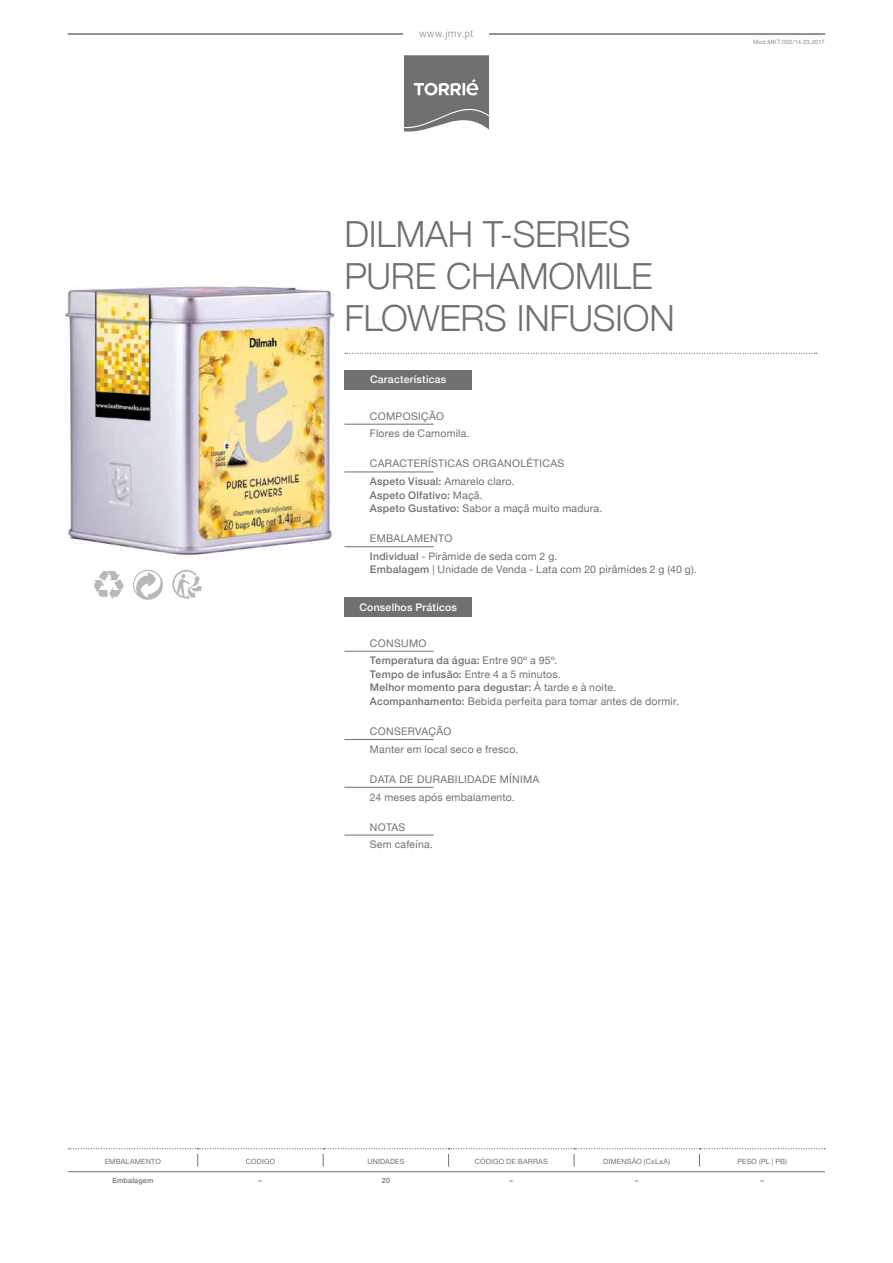
<style>
.page{position:relative;width:893px;height:1263px;background:#fff}
.page>*{position:absolute;margin:0;border:0;box-sizing:border-box;transform-origin:0 0}
.t1{font:300 36px/42px "Helvetica Neue";letter-spacing:-.01em;color:#71706e}
.t2{font:10.5px/17.7px "Helvetica Neue";letter-spacing:.03em;color:#71706e}
.t3{font:500 10.5px/13.5px "Helvetica Neue";letter-spacing:.02em;color:#71706e}
.t4{font:500 10.5px "Helvetica Neue";letter-spacing:.02em;color:#fff}
.t5{font:10.5px "Leitura Sans Grot 1";color:#71706e}
.t6{font:7.2px "Helvetica Neue";letter-spacing:.025em;color:#71706e}
.t7{font:500 7.2px "Helvetica Neue";letter-spacing:.025em;color:#71706e}
.t8{font:6px "Helvetica Neue";letter-spacing:.025em;color:#8d8a89}
.s1{font-weight:500}
.s2{font-weight:400}
</style>
<div class="page">
<img style="left:62px;top:286px;width:273px;height:284px">
<svg style="left:345px;top:353px;width:472px;height:1px"></svg>
<hr style="left:344px;top:424px;width:90px;height:1px;background:#71706e">
<hr style="left:344px;top:472px;width:90px;height:1px;background:#71706e">
<hr style="left:344px;top:546px;width:90px;height:1px;background:#71706e">
<hr style="left:344px;top:651px;width:90px;height:1px;background:#71706e">
<hr style="left:344px;top:739px;width:90px;height:1px;background:#71706e">
<hr style="left:344px;top:787px;width:90px;height:1px;background:#71706e">
<hr style="left:344px;top:835px;width:90px;height:1px;background:#71706e">
<div style="left:344px;top:370px;width:128px;height:20px;background:#71706e"></div>
<div style="left:344px;top:597px;width:128px;height:20px;background:#71706e"></div>
<hr style="left:68px;top:1171px;width:130px;height:1px;background:#71706e">
<hr style="left:198px;top:1171px;width:125px;height:1px;background:#71706e">
<hr style="left:323px;top:1171px;width:126px;height:1px;background:#71706e">
<hr style="left:449px;top:1171px;width:125px;height:1px;background:#71706e">
<hr style="left:574px;top:1171px;width:125px;height:1px;background:#71706e">
<hr style="left:699px;top:1171px;width:126px;height:1px;background:#71706e">
<svg style="left:69px;top:1148px;width:756px;height:18px"></svg>
<hr style="left:68px;top:34px;width:336px;height:1px;background:#71706e">
<hr style="left:487px;top:34px;width:338px;height:1px;background:#71706e">
<div style="left:404px;top:17px;width:85px;height:34px;background:#fff"></div>
<svg style="left:404px;top:55px;width:85px;height:77px;background:#888786"></svg>
<svg style="left:133px;top:570px;width:30px;height:30px"></svg>
<svg style="left:94px;top:570px;width:30px;height:30px"></svg>
<svg style="left:172px;top:570px;width:30px;height:30px"></svg>
<p class="t5" style="left:419px;top:27px;width:56px">www.jmv.pt</p>
<p class="t8" style="left:753px;top:38px;width:73px">Mod.MKT.002/14.03.2017</p>
<h1 class="t1" style="left:344px;top:211px;width:332px">DILMAH T-SERIES<br>PURE CHAMOMILE<br>FLOWERS INFUSION</h1>
<p class="t4" style="left:370px;top:371px;width:78px">Características</p>
<p class="t2" style="left:370px;top:408px;width:101px">Composição<br>Flores de Camomila.</p>
<p class="t2" style="left:370px;top:455px;width:196px">Características Organoléticas<br><span class="s1">Aspeto Visual:</span> Amarelo claro.</p>
<p class="t3" style="left:370px;top:487px;width:234px">Aspeto Olfativo: <span class="s2">M açã.<br></span>Aspeto Gustativo: <span class="s2">Sabor a maçã muito madura.</span></p>
<p class="t2" style="left:370px;top:530px;width:189px">Embalamento<br><span class="s1">Individual</span> - Pirâmide de seda com 2 g.</p>
<p class="t2" style="left:370px;top:561px;width:328px"><span class="s1">Embalagem</span> | Unidade de Venda - Lata com 20 pirâmides 2 g (40 g).</p>
<p class="t4" style="left:359px;top:598px;width:99px">Conselhos Práticos</p>
<p class="t2" style="left:370px;top:635px;width:189px">Consu mo<br><span class="s1">Temperatura da água:</span> Entre 90º a 95º.</p>
<p class="t2" style="left:370px;top:668px;width:311px;line-height:13.5px"><span class="s1">Tempo de infusão:</span> Entre 4 a 5 minutos.<br><span class="s1">Melhor momento para degustar:</span> À tarde e à noite.<br><span class="s1">Acompanhamento:</span> Bebida perfeita para tomar antes de dormir.</p>
<p class="t2" style="left:370px;top:723px;width:150px">Conservação<br>M anter em local seco e fresco.</p>
<p class="t2" style="left:370px;top:771px;width:171px">Data de Du rabilidade M ínima<br>24 meses após embalamento.</p>
<p class="t2" style="left:370px;top:818px;width:64px">Notas<br>Sem cafeína.</p>
<p class="t6" style="left:105px;top:1156px;width:58px">Embalamento</p>
<p class="t6" style="left:246px;top:1156px;width:31px">Código</p>
<p class="t6" style="left:367px;top:1156px;width:39px">Unidades</p>
<p class="t6" style="left:475px;top:1156px;width:74px">Código de Barras</p>
<p class="t6" style="left:603px;top:1156px;width:11px">DIMENSÃO</p>
<p class="t6" style="left:644px;top:1156px;width:28px">(CxLxA)</p>
<p class="t6" style="left:738px;top:1156px;width:6px">PESO</p>
<p class="t6" style="left:759px;top:1156px;width:29px">(PL | PB)</p>
<p class="t7" style="left:112px;top:1175px;width:43px">Embalagem</p>
<p class="t7" style="left:259px;top:1175px;width:5px">–</p>
<p class="t7" style="left:382px;top:1175px;width:10px">20</p>
<p class="t7" style="left:510px;top:1175px;width:5px">–</p>
<p class="t7" style="left:635px;top:1175px;width:5px">–</p>
<p class="t7" style="left:760px;top:1175px;width:5px">–</p>
</div>
